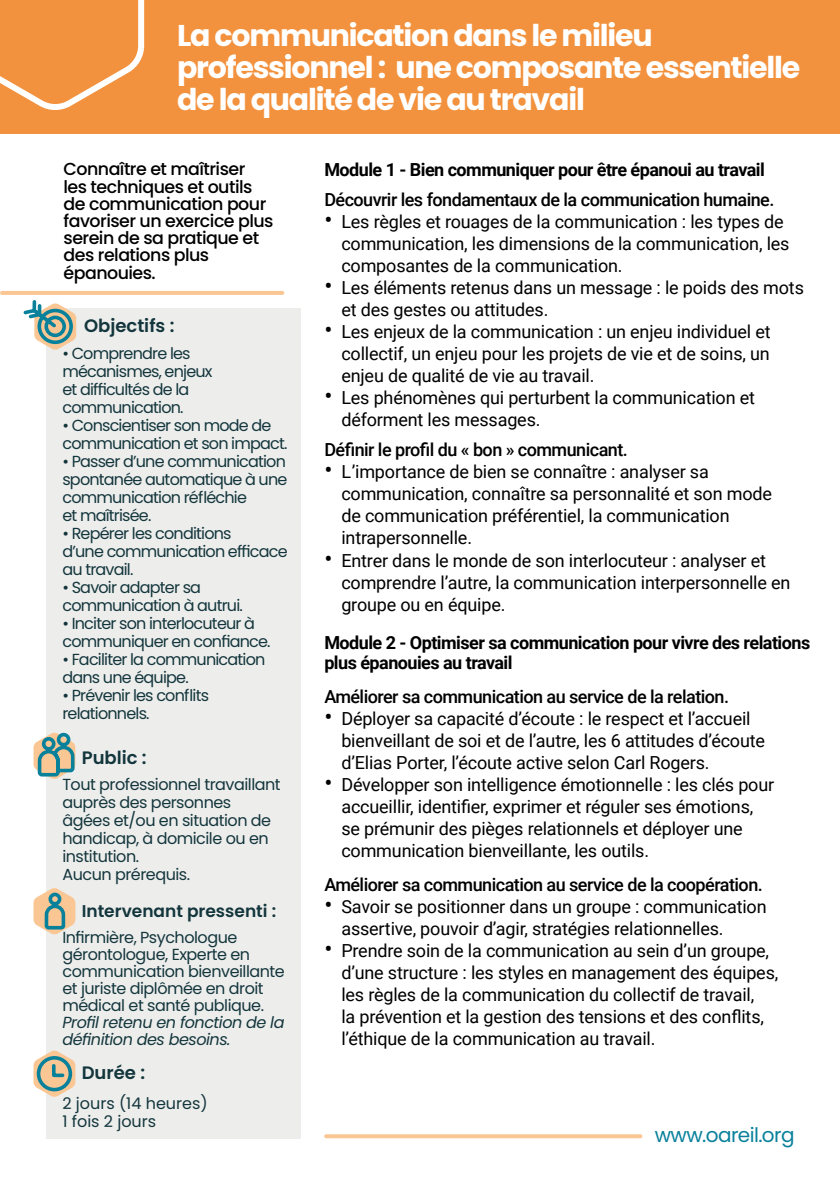
<style>
.page{position:relative;width:840px;height:1191px;background:#fff}
.page>*{position:absolute;margin:0;border:0;box-sizing:border-box;transform-origin:0 0}
.t1{font:700 30px/32px "Poppins";letter-spacing:-.04em;color:#fff}
.t2{font:20px "Poppins";letter-spacing:-.03em;color:#09819b}
.t3{font:18px/22px "Roboto";letter-spacing:-.01em;color:#000}
.t4{font:500 18px "Roboto";letter-spacing:-.03em;color:#000}
.t5{font:700 18px/20px "Roboto";letter-spacing:-.03em;color:#000}
.t6{font:600 18px "Poppins";color:#13363c}
.t7{font:500 17.4px/17.2px "Poppins";letter-spacing:-.03em;color:#000}
.t8{font:600 17px "Poppins";color:#13363c}
.t9{font:16px/18px "Poppins";letter-spacing:-.05em;color:#13363c}
.t10{font:16px/18px "Poppins";letter-spacing:-.03em;color:#13363c}
.t11{font:italic 16px/17px "Poppins";letter-spacing:-.03em;color:#13363c}
.t12{font:16px/18px "Poppins";color:#13363c}
.s1{font-size:24px}
</style>
<div class="page">
<div style="left:46px;top:308px;width:255px;height:830px;background:#ededec"></div>
<div style="left:0;top:0;width:839px;height:134px;background:#f3923e"></div>
<svg style="left:23px;top:300px;width:53px;height:50px"></svg>
<svg style="left:33px;top:732px;width:43px;height:47px"></svg>
<svg style="left:33px;top:1050px;width:42px;height:47px"></svg>
<hr style="left:2px;top:291px;width:280px;height:4px;background:#fac693">
<svg style="left:33px;top:888px;width:42px;height:46px"></svg>
<svg style="left:0;top:0;width:144px;height:110px"></svg>
<svg style="left:326px;top:1134px;width:314px;height:4px"></svg>
<h1 class="t1" style="left:177px;top:20px;width:624px">La communication dans le milieu professionnel : une composante essentielle de la qualité de vie au travail</h1>
<p class="t7" style="left:63px;top:161px;width:211px">Connaître et maîtriser<br>les techniques et outils de communication pour favoriser un exercice plus serein de sa pratique et des relations plus épanouies.</p>
<p class="t6" style="left:84px;top:315px;width:92px">Objectifs :</p>
<p class="t9" style="left:62px;top:344px;width:151px">• Comprendre les mécanismes, enjeux et difficultés de la communication.</p>
<p class="t9" style="left:62px;top:416px;width:226px">• Conscientiser son mode de communication et son impact.</p>
<p class="t9" style="left:62px;top:452px;width:226px">• Passer d’une communication spontanée automatique à une communication réfléchie<br>et maîtrisée.</p>
<p class="t9" style="left:62px;top:524px;width:227px">• Repérer les conditions<br>d’une communication efficace au travail.</p>
<p class="t9" style="left:62px;top:578px;width:182px">• Savoir adapter sa communication à autrui.</p>
<p class="t9" style="left:62px;top:614px;width:209px">• Inciter son interlocuteur à communiquer en confiance.</p>
<p class="t9" style="left:62px;top:650px;width:204px">• Faciliter la communication dans une équipe.</p>
<p class="t9" style="left:62px;top:686px;width:148px">• Prévenir les conflits relationnels.</p>
<p class="t6" style="left:82px;top:747px;width:66px">Public :</p>
<p class="t10" style="left:62px;top:776px;width:220px">Tout professionnel travaillant auprès des personnes âgées et/ou en situation de handicap, à domicile ou en institution.<br>Aucun prérequis.</p>
<p class="t8" style="left:82px;top:901px;width:196px">Intervenant pressenti :</p>
<p class="t10" style="left:62px;top:928px;width:224px;line-height:17px">Infirmière, Psychologue gérontologue, Experte en communication bienveillante et juriste diplômée en droit médical et santé publique.</p>
<p class="t11" style="left:62px;top:1013px;width:223px">Profil retenu en fonction de la définition des besoins.</p>
<p class="t6" style="left:82px;top:1062px;width:65px">Durée :</p>
<p class="t12" style="left:62px;top:1094px;width:147px">2 jours (14 heures)<br>1 fois 2 jours</p>
<p class="t5" style="left:324px;top:158px;width:442px">Module 1 - Bien communiquer pour être épanoui au travail</p>
<p class="t4" style="left:324px;top:187px;width:451px">Découvrir les fondamentaux de la communication humaine.</p>
<p class="t3" style="left:341px;top:210px;width:449px;text-indent:-17px"><span class="s1">•</span> Les règles et rouages de la communication : les types de communication, les dimensions de la communication, les composantes de la communication.</p>
<p class="t3" style="left:341px;top:276px;width:464px;text-indent:-17px"><span class="s1">•</span> Les éléments retenus dans un message : le poids des mots et des gestes ou attitudes.</p>
<p class="t3" style="left:341px;top:320px;width:430px;text-align:justify;text-indent:-17px"><span class="s1">•</span> Les enjeux de la communication : un enjeu individuel et collectif, un enjeu pour les projets de vie et de soins, un enjeu de qualité de vie au travail.</p>
<p class="t3" style="left:341px;top:386px;width:415px;text-indent:-17px"><span class="s1">•</span> Les phénomènes qui perturbent la communication et déforment les messages.</p>
<p class="t4" style="left:324px;top:437px;width:305px">Définir le profil du « bon » communicant.</p>
<p class="t3" style="left:341px;top:460px;width:432px;text-indent:-17px"><span class="s1">•</span> L’importance de bien se connaître : analyser sa communication, connaître sa personnalité et son mode de communication préférentiel, la communication intrapersonnelle.</p>
<p class="t3" style="left:341px;top:548px;width:450px;text-indent:-17px"><span class="s1">•</span> Entrer dans le monde de son interlocuteur : analyser et comprendre l’autre, la communication interpersonnelle en groupe ou en équipe.</p>
<p class="t5" style="left:324px;top:632px;width:487px">Module 2 - Optimiser sa communication pour vivre des relations plus épanouies au travail</p>
<p class="t4" style="left:324px;top:684px;width:406px">Améliorer sa communication au service de la relation.</p>
<p class="t3" style="left:341px;top:707px;width:425px;text-indent:-17px"><span class="s1">•</span> Déployer sa capacité d’écoute : le respect et l’accueil bienveillant de soi et de l’autre, les 6 attitudes d’écoute d’Elias Porter, l’écoute active selon Carl Rogers.</p>
<p class="t3" style="left:341px;top:773px;width:434px;text-indent:-17px"><span class="s1">•</span> Développer son intelligence émotionnelle : les clés pour accueillir, identifier, exprimer et réguler ses émotions, se prémunir des pièges relationnels et déployer une communication bienveillante, les outils.</p>
<p class="t4" style="left:324px;top:872px;width:439px">Améliorer sa communication au service de la coopération.</p>
<p class="t3" style="left:341px;top:895px;width:426px;text-indent:-17px"><span class="s1">•</span> Savoir se positionner dans un groupe : communication assertive, pouvoir d’agir, stratégies relationnelles.</p>
<p class="t3" style="left:341px;top:939px;width:438px;text-indent:-17px"><span class="s1">•</span> Prendre soin de la communication au sein d’un groupe, d’une structure : les styles en management des équipes, les règles de la communication du collectif de travail,<br>la prévention et la gestion des tensions et des conflits, l’éthique de la communication au travail.</p>
<p class="t2" style="left:654px;top:1123px;width:141px">www.oareil.org</p>
</div>
